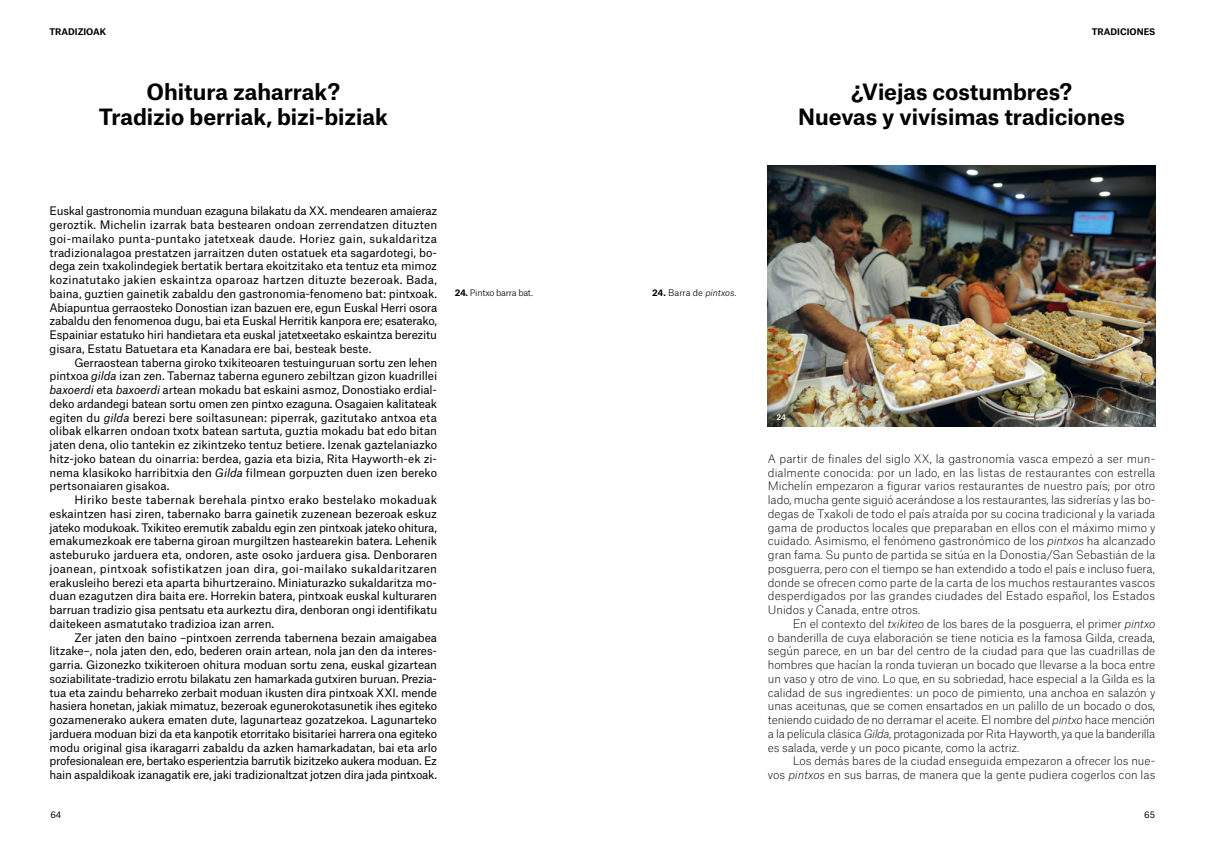
<style>
.page{position:relative;width:1205px;height:855px;background:#fff}
.page>*{position:absolute;margin:0;border:0;box-sizing:border-box;transform-origin:0 0}
.t1{font:700 21.5px/25.4px "Atlas Grotesk";color:#000;text-align:center}
.t2{font:11.25px/13.8px "Atlas Grotesk";color:#000;text-align:justify}
.t3{font:100 11.25px/13.8px "Atlas Grotesk";color:#000;text-align:justify}
.t4{font:300 8.75px "Atlas Grotesk";letter-spacing:-.03em;color:#000}
.t5{font:700 8.75px "Atlas Grotesk";color:#000}
.t6{font:8.75px "Atlas Grotesk";color:#000}
.t7{font:500 7.5px "Atlas Grotesk";color:#fff}
.s1{font-style:italic}
.s2{font-weight:700}
</style>
<div class="page">
<img style="left:768px;top:165px;width:387px;height:261px">
<p class="t5" style="left:49px;top:24px;width:58px">TRADIZIOAK</p>
<h1 class="t1" style="left:99px;top:77px;width:291px">Ohitura zaharrak?<br>Tradizio berriak, bizi-biziak</h1>
<p class="t2" style="left:50px;top:203px;width:389px">Euskal gastronomia munduan ezaguna bilakatu da XX. mendearen amaieraz geroztik. Michelin izarrak bata bestearen ondoan zerrendatzen dituzten goi-mailako punta-puntako jatetxeak daude. Horiez gain, sukaldaritza tradizionalagoa prestatzen jarraitzen duten ostatuek eta sagardotegi, bo&shy;dega zein txakolindegiek bertatik bertara ekoitzitako eta tentuz eta mimoz kozinatutako jakien eskaintza oparoaz hartzen dituzte bezeroak. Bada, baina, guztien gainetik zabaldu den gastronomia-fenomeno bat: pintxoak.<br>Abiapuntua gerraosteko Donostian izan bazuen ere, egun Euskal Herri osora zabaldu den fenomenoa dugu, bai eta Euskal Herritik kanpora ere; esaterako, Espainiar estatuko hiri handietara eta euskal jatetxeetako eskaintza berezitu gisara, Estatu Batuetara eta Kanadara ere bai, besteak beste.</p>
<p class="t2" style="left:50px;top:354px;width:389px;text-indent:25px">Gerraostean taberna giroko txikiteoaren testuinguruan sortu zen lehen pintxoa <span class="s1">gilda</span> izan zen. Tabernaz taberna egunero zebiltzan gizon kuadrillei <span class="s1">baxoerdi</span> eta <span class="s1">baxoerdi</span> artean mokadu bat eskaini asmoz, Donostiako erdial&shy;deko ardandegi batean sortu omen zen pintxo ezaguna. Osagaien kalitateak egiten du <span class="s1">gilda</span> berezi bere soiltasunean: piperrak, gazitutako antxoa eta olibak elkarren ondoan txotx batean sartuta, guztia mokadu bat edo bitan jaten dena, olio tantekin ez zikintzeko tentuz betiere. Izenak gaztelaniazko hitz-joko batean du oinarria: berdea, gazia eta bizia, Rita Hayworth-ek zi&shy;nema klasikoko harribitxia den <span class="s1">Gilda</span> filmean gorpuzten duen izen bereko pertsonaiaren gisakoa.</p>
<p class="t2" style="left:50px;top:492px;width:389px;text-indent:25px">Hiriko beste tabernak berehala pintxo erako bestelako mokaduak eskaintzen hasi ziren, tabernako barra gainetik zuzenean bezeroak eskuz jateko modukoak. Txikiteo eremutik zabaldu egin zen pintxoak jateko ohitura, emakumezkoak ere taberna giroan murgiltzen hastearekin batera. Lehenik asteburuko jarduera eta, ondoren, aste osoko jarduera gisa. Denboraren joanean, pintxoak sofistikatzen joan dira, goi-mailako sukaldaritzaren erakusleiho berezi eta aparta bihurtzeraino. Miniaturazko sukaldaritza mo&shy;duan ezagutzen dira baita ere. Horrekin batera, pintxoak euskal kulturaren barruan tradizio gisa pentsatu eta aurkeztu dira, denboran ongi identifikatu daitekeen asmatutako tradizioa izan arren.</p>
<p class="t2" style="left:50px;top:629px;width:389px;text-indent:25px">Zer jaten den baino –pintxoen zerrenda tabernena bezain amaigabea litzake–, nola jaten den, edo, bederen orain artean, nola jan den da interes&shy;garria. Gizonezko txikiteroen ohitura moduan sortu zena, euskal gizartean soziabilitate-tradizio errotu bilakatu zen hamarkada gutxiren buruan. Prezia&shy;tua eta zaindu beharreko zerbait moduan ikusten dira pintxoak XXI. mende hasiera honetan, jakiak mimatuz, bezeroak egunerokotasunetik ihes egiteko gozamenerako aukera ematen dute, lagunarteaz gozatzekoa. Lagunarteko jarduera moduan bizi da eta kanpotik etorritako bisitariei harrera ona egiteko modu original gisa ikaragarri zabaldu da azken hamarkadatan, bai eta arlo profesionalean ere, bertako esperientzia barrutik bizitzeko aukera moduan. Ez hain aspaldikoak izanagatik ere, jaki tradizionaltzat jotzen dira jada pintxoak.</p>
<p class="t4" style="left:455px;top:286px;width:80px"><span class="s2">24.</span> Pintxo barra bat.</p>
<p class="t5" style="left:1092px;top:24px;width:65px">TRADICIONES</p>
<h1 class="t1" style="left:798px;top:77px;width:328px">¿Viejas costumbres?<br>Nuevas y vivísimas tradiciones</h1>
<p class="t4" style="left:652px;top:286px;width:86px"><span class="s2">24.</span> Barra de <span class="s1">pintxos</span>.</p>
<p class="t7" style="left:776px;top:411px;width:11px">24</p>
<p class="t3" style="left:768px;top:451px;width:389px">A partir de finales del siglo XX, la gastronomía vasca empezó a ser mun&shy;dialmente conocida: por un lado, en las listas de restaurantes con estrella Michelín empezaron a figurar varios restaurantes de nuestro país; por otro lado, mucha gente siguió acerándose a los restaurantes, las sidrerías y las bo&shy;degas de Txakoli de todo el país atraída por su cocina tradicional y la variada gama de productos locales que preparaban en ellos con el máximo mimo y cuidado. Asimismo, el fenómeno gastronómico de los <span class="s1">pintxos</span> ha alcanzado gran fama. Su punto de partida se sitúa en la Donostia/San Sebastián de la posguerra, pero con el tiempo se han extendido a todo el país e incluso fuera, donde se ofrecen como parte de la carta de los muchos restaurantes vascos desperdigados por las grandes ciudades del Estado español, los Estados Unidos y Canada, entre otros.</p>
<p class="t3" style="left:768px;top:616px;width:389px;text-indent:25px">En el contexto del <span class="s1">txikiteo</span> de los bares de la posguerra, el primer <span class="s1">pintxo </span>o banderilla de cuya elaboración se tiene noticia es la famosa Gilda, creada, según parece, en un bar del centro de la ciudad para que las cuadrillas de hombres que hacían la ronda tuvieran un bocado que llevarse a la boca entre un vaso y otro de vino. Lo que, en su sobriedad, hace especial a la Gilda es la calidad de sus ingredientes: un poco de pimiento, una anchoa en salazón y unas aceitunas, que se comen ensartados en un palillo de un bocado o dos, teniendo cuidado de no derramar el aceite. El nombre del <span class="s1">pintxo</span> hace mención a la película clásica <span class="s1">Gilda</span>, protagonizada por Rita Hayworth, ya que la banderilla es salada, verde y un poco picante, como la actriz.</p>
<p class="t3" style="left:768px;top:753px;width:389px;text-align:right">Los demás bares de la ciudad enseguida empezaron a ofrecer los nue-<br>vos <span class="s1">pintxos</span> en sus barras, de manera que la gente pudiera cogerlos con las</p>
<p class="t6" style="left:50px;top:808px;width:13px">64</p>
<p class="t6" style="left:1144px;top:808px;width:13px">65</p>
</div>
